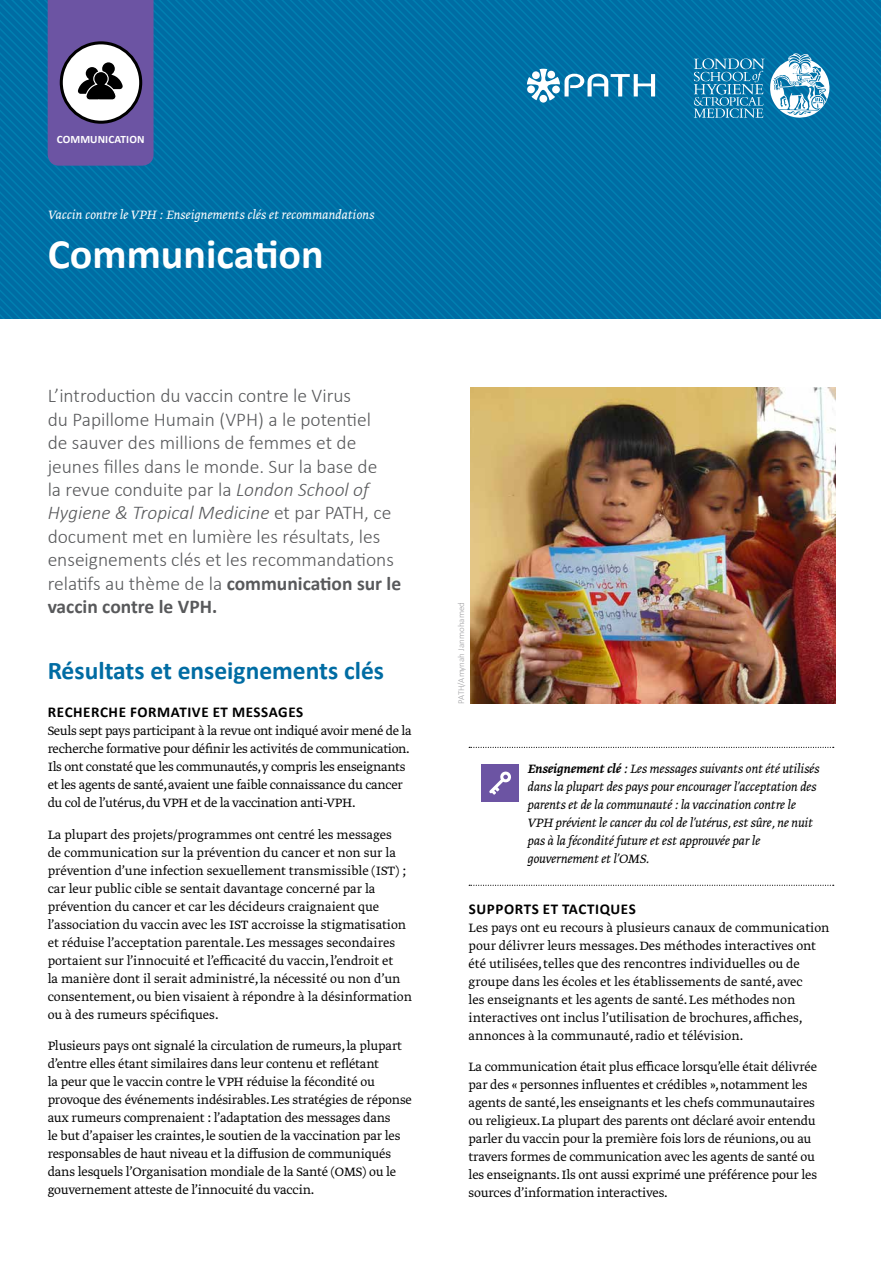
<style>
.page{position:relative;width:881px;height:1263px;background:#fff}
.page>*{position:absolute;margin:0;border:0;box-sizing:border-box;transform-origin:0 0}
.t1{font:700 42px "Calibri";color:#fff}
.t2{font:700 25.5px "Calibri";color:#006ca3}
.t3{font:300 19.5px/23.4px "Calibri";color:#58595b}
.t4{font:700 15px "Calibri";letter-spacing:.04em;color:#000}
.t5{font:300 14.25px/18px "Greta Text Pro";letter-spacing:-.01em;color:#000}
.t6{font:italic 300 14.25px/18px "Greta Text Pro";letter-spacing:-.01em;color:#000}
.t7{font:italic 300 14.25px "Greta Text Pro";color:#fff}
.t8{font:700 11.25px "Calibri";letter-spacing:.01em;color:#fff}
.t9{font:300 9px "Calibri";color:#a1a1a4}
.s1{font-style:italic}
.s2{font-weight:700}
.s3{font-weight:500}
</style>
<div class="page">
<svg style="left:154px;top:0;width:9px;height:319px;background:#0070a6"></svg>
<svg style="left:163px;top:0;width:8px;height:319px;background:#0070a6"></svg>
<svg style="left:171px;top:0;width:8px;height:319px;background:#0070a6"></svg>
<svg style="left:179px;top:0;width:8px;height:319px;background:#0070a6"></svg>
<svg style="left:187px;top:0;width:8px;height:319px;background:#0070a6"></svg>
<svg style="left:195px;top:0;width:8px;height:319px;background:#0070a6"></svg>
<svg style="left:203px;top:0;width:9px;height:319px;background:#0070a6"></svg>
<svg style="left:212px;top:0;width:8px;height:319px;background:#0070a6"></svg>
<svg style="left:220px;top:0;width:8px;height:319px;background:#0070a6"></svg>
<svg style="left:228px;top:0;width:8px;height:319px;background:#0070a6"></svg>
<svg style="left:236px;top:0;width:8px;height:319px;background:#0070a6"></svg>
<svg style="left:244px;top:0;width:9px;height:319px;background:#0070a6"></svg>
<svg style="left:253px;top:0;width:8px;height:319px;background:#0070a6"></svg>
<svg style="left:261px;top:0;width:8px;height:319px;background:#0070a6"></svg>
<svg style="left:269px;top:0;width:8px;height:319px;background:#0070a6"></svg>
<svg style="left:277px;top:0;width:8px;height:319px;background:#0070a6"></svg>
<svg style="left:285px;top:0;width:8px;height:319px;background:#0070a6"></svg>
<svg style="left:293px;top:0;width:9px;height:319px;background:#0070a6"></svg>
<svg style="left:302px;top:0;width:8px;height:319px;background:#0070a6"></svg>
<svg style="left:310px;top:0;width:8px;height:319px;background:#0070a6"></svg>
<svg style="left:318px;top:0;width:8px;height:319px;background:#0070a6"></svg>
<svg style="left:326px;top:0;width:8px;height:319px;background:#0070a6"></svg>
<svg style="left:334px;top:0;width:8px;height:319px;background:#0070a6"></svg>
<svg style="left:342px;top:0;width:9px;height:319px;background:#0070a6"></svg>
<svg style="left:351px;top:0;width:8px;height:319px;background:#0070a6"></svg>
<svg style="left:359px;top:0;width:8px;height:319px;background:#0070a6"></svg>
<svg style="left:367px;top:0;width:8px;height:319px;background:#0070a6"></svg>
<svg style="left:375px;top:0;width:8px;height:319px;background:#0070a6"></svg>
<svg style="left:383px;top:0;width:9px;height:319px;background:#0070a6"></svg>
<svg style="left:392px;top:0;width:8px;height:319px;background:#0070a6"></svg>
<svg style="left:400px;top:0;width:8px;height:319px;background:#0070a6"></svg>
<svg style="left:408px;top:0;width:8px;height:319px;background:#0070a6"></svg>
<svg style="left:416px;top:0;width:8px;height:319px;background:#0070a6"></svg>
<svg style="left:424px;top:0;width:8px;height:319px;background:#0070a6"></svg>
<svg style="left:432px;top:0;width:9px;height:319px;background:#0070a6"></svg>
<svg style="left:441px;top:0;width:8px;height:319px;background:#0070a6"></svg>
<svg style="left:449px;top:0;width:8px;height:319px;background:#0070a6"></svg>
<svg style="left:457px;top:0;width:8px;height:319px;background:#0070a6"></svg>
<svg style="left:465px;top:0;width:8px;height:319px;background:#0070a6"></svg>
<svg style="left:473px;top:0;width:9px;height:319px;background:#0070a6"></svg>
<svg style="left:482px;top:0;width:8px;height:319px;background:#0070a6"></svg>
<svg style="left:490px;top:0;width:8px;height:319px;background:#0070a6"></svg>
<svg style="left:498px;top:0;width:8px;height:319px;background:#0070a6"></svg>
<svg style="left:506px;top:0;width:8px;height:319px;background:#0070a6"></svg>
<svg style="left:514px;top:0;width:8px;height:319px;background:#0070a6"></svg>
<svg style="left:522px;top:0;width:9px;height:319px;background:#0070a6"></svg>
<svg style="left:531px;top:0;width:8px;height:319px;background:#0070a6"></svg>
<svg style="left:539px;top:0;width:8px;height:319px;background:#0071a6"></svg>
<svg style="left:547px;top:0;width:8px;height:319px;background:#0070a6"></svg>
<svg style="left:555px;top:0;width:8px;height:319px;background:#0070a6"></svg>
<svg style="left:563px;top:0;width:8px;height:319px;background:#0070a6"></svg>
<svg style="left:571px;top:0;width:9px;height:319px;background:#0070a6"></svg>
<svg style="left:580px;top:0;width:8px;height:319px;background:#0070a6"></svg>
<svg style="left:588px;top:0;width:8px;height:319px;background:#0070a6"></svg>
<svg style="left:596px;top:0;width:8px;height:319px;background:#0070a6"></svg>
<svg style="left:604px;top:0;width:8px;height:319px;background:#0070a6"></svg>
<svg style="left:612px;top:0;width:9px;height:319px;background:#0070a6"></svg>
<svg style="left:621px;top:0;width:8px;height:319px;background:#0070a6"></svg>
<svg style="left:629px;top:0;width:8px;height:319px;background:#0070a6"></svg>
<svg style="left:637px;top:0;width:8px;height:319px;background:#0070a6"></svg>
<svg style="left:645px;top:0;width:8px;height:319px;background:#0070a6"></svg>
<svg style="left:653px;top:0;width:8px;height:319px;background:#0272a7"></svg>
<svg style="left:661px;top:0;width:9px;height:319px;background:#0070a6"></svg>
<svg style="left:670px;top:0;width:8px;height:319px;background:#0070a6"></svg>
<svg style="left:678px;top:0;width:8px;height:319px;background:#0070a6"></svg>
<svg style="left:686px;top:0;width:7px;height:319px;background:#0070a6"></svg>
<svg style="left:693px;top:0;width:187px;height:319px;background:#0b77aa"></svg>
<svg style="left:526px;top:69px;width:128px;height:32px"></svg>
<svg style="left:469px;top:747px;width:364px;height:1px"></svg>
<svg style="left:469px;top:885px;width:364px;height:1px"></svg>
<div style="left:481px;top:764px;width:38px;height:38px;background:#6c54a3"></div>
<svg style="left:489px;top:771px;width:22px;height:24px"></svg>
<img style="left:470px;top:388px;width:364px;height:316px">
<svg style="left:0;top:0;width:153px;height:319px;background:#2d6fa5"></svg>
<p class="t8" style="left:57px;top:132px;width:89px">COMMUNICATION</p>
<p class="t7" style="left:48px;top:206px;width:328px">Vaccin contre le VPH : Enseignements clés et recommandations</p>
<h1 class="t1" style="left:48px;top:227px;width:277px">Communication</h1>
<p class="t3" style="left:48px;top:384px;width:355px">L’introduction du vaccin contre le Virus<br>du Papillome Humain (VPH) a le potentiel<br>de sauver des millions de femmes et de jeunes filles dans le monde. Sur la base de<br>la revue conduite par la <span class="s1">London School of Hygiene &amp; Tropical Medicine</span> et par PATH, ce document met en lumière les résultats, les enseignements clés et les recommandations relatifs au thème de la <span class="s2">communication sur le vaccin contre le VPH.</span></p>
<h2 class="t2" style="left:48px;top:654px;width:338px">Résultats et enseignements clés</h2>
<p class="t4" style="left:48px;top:703px;width:257px">RECHERCHE FORMATIVE ET MESSAGES</p>
<p class="t5" style="left:48px;top:723px;width:365px">Seuls sept pays participant à la revue ont indiqué avoir mené de la recherche formative pour définir les activités de communication.<br>Ils ont constaté que les communautés,y compris les enseignants et les agents de santé, avaient une faible connaissance du cancer du col de l’utérus, du VPH et de la vaccination anti-VPH.</p>
<p class="t5" style="left:48px;top:826px;width:366px">La plupart des projets/programmes ont centré les messages<br>de communication sur la prévention du cancer et non sur la prévention d’une infection sexuellement transmissible (IST) ; car leur public cible se sentait davantage concerné par la prévention du cancer et car les décideurs craignaient que l’association du vaccin avec les IST accroisse la stigmatisation et réduise l’acceptation parentale. Les messages secondaires portaient sur l’innocuité et l’efficacité du vaccin, l’endroit et<br>la manière dont il serait administré, la nécessité ou non d’un consentement, ou bien visaient à répondre à la désinformation ou à des rumeurs spécifiques.</p>
<p class="t5" style="left:48px;top:1038px;width:365px">Plusieurs pays ont signalé la circulation de rumeurs, la plupart d’entre elles étant similaires dans leur contenu et reflétant<br>la peur que le vaccin contre le VPH réduise la fécondité ou provoque des événements indésirables. Les stratégies de réponse aux rumeurs comprenaient : l’adaptation des messages dans<br>le but d’apaiser les craintes, le soutien de la vaccination par les responsables de haut niveau et la diffusion de communiqués dans lesquels l’Organisation mondiale de la Santé (OMS) ou le gouvernement atteste de l’innocuité du vaccin.</p>
<p class="t9" style="left:455px;top:704px;width:103px;rotate:-90deg">PATH/Amynah Janmohamed</p>
<p class="t6" style="left:527px;top:761px;width:293px"><span class="s3">Enseignement clé :</span> Les messages suivants ont été utilisés dans la plupart des pays pour encourager l’acceptation des parents et de la communauté : la vaccination contre le VPH prévient le cancer du col de l’utérus, est sûre, ne nuit pas à la fécondité future et est approuvée par le gouvernement et l’OMS.</p>
<p class="t4" style="left:468px;top:899px;width:168px">SUPPORTS ET TACTIQUES</p>
<p class="t5" style="left:468px;top:919px;width:362px">Les pays ont eu recours à plusieurs canaux de communication pour délivrer leurs messages. Des méthodes interactives ont été utilisées, telles que des rencontres individuelles ou de groupe dans les écoles et les établissements de santé, avec<br>les enseignants et les agents de santé. Les méthodes non interactives ont inclus l’utilisation de brochures, affiches, annonces à la communauté, radio et télévision.</p>
<p class="t5" style="left:468px;top:1058px;width:350px">La communication était plus efficace lorsqu’elle était délivrée par des « personnes influentes et crédibles », notamment les agents de santé, les enseignants et les chefs communautaires ou religieux. La plupart des parents ont déclaré avoir entendu parler du vaccin pour la première fois lors de réunions, ou au travers formes de communication avec les agents de santé ou les enseignants. Ils ont aussi exprimé une préférence pour les sources d’information interactives.</p>
</div>
